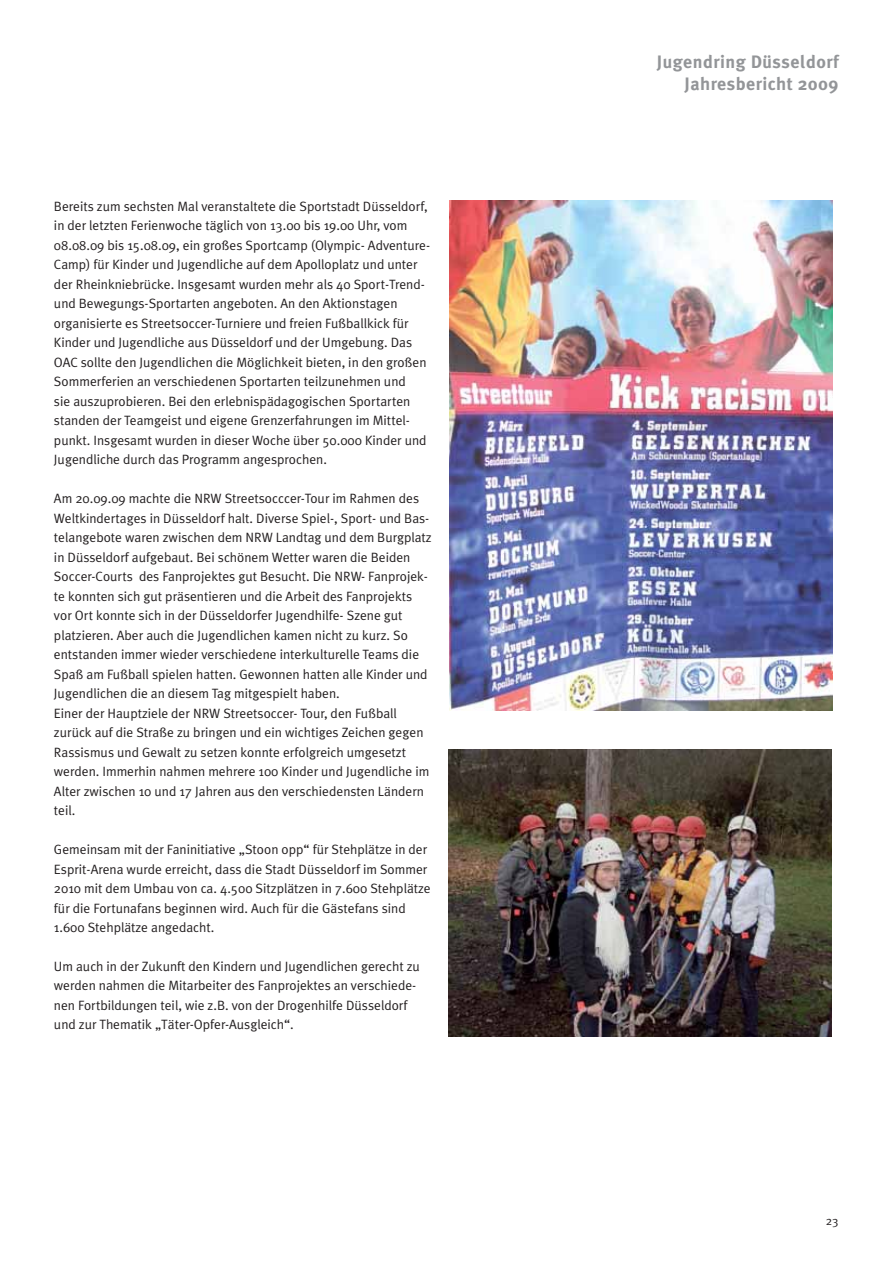
<style>
.page{position:relative;width:893px;height:1263px;background:#fff}
.page>*{position:absolute;margin:0;border:0;box-sizing:border-box;transform-origin:0 0}
.t1{font:700 18px/21.6px "Meta Plus";letter-spacing:.025em;color:#939598;text-align:right}
.t2{font:13.5px/19.5px "Meta Plus Normal";color:#231f20}
.t3{font:12px "Meta Plus Normal";color:#231f20}
</style>
<div class="page">
<img style="left:449px;top:200px;width:383px;height:510px">
<img style="left:448px;top:750px;width:383px;height:287px">
<p class="t2" style="left:54px;top:198px;width:378px">Bereits zum sechsten Mal veranstaltete die Sportstadt Düsseldorf, in der letzten Ferienwoche täglich von 13.00 bis 19.00 Uhr, vom 08.08.09 bis 15.08.09, ein großes Sportcamp (Olympic- Adventure-Camp) für Kinder und Jugendliche auf dem Apolloplatz und unter der Rheinkniebrücke. Insgesamt wurden mehr als 40 Sport-Trend&shy;und Bewegungs-Sportarten angeboten. An den Aktionstagen organisierte es Streetsoccer-Turniere und freien Fußballkick für Kinder und Jugendliche aus Düsseldorf und der Umgebung. Das OAC sollte den Jugendlichen die Möglichkeit bieten, in den großen Sommerferien an verschiedenen Sportarten teilzunehmen und<br>sie auszuprobieren. Bei den erlebnispädagogischen Sportarten standen der Teamgeist und eigene Grenzerfahrungen im Mittel&shy;punkt. Insgesamt wurden in dieser Woche über 50.000 Kinder und Jugendliche durch das Programm angesprochen.</p>
<p class="t2" style="left:54px;top:490px;width:379px">Am 20.09.09 machte die NRW Streetsocccer-Tour im Rahmen des Weltkindertages in Düsseldorf halt. Diverse Spiel-, Sport- und Bas&shy;telangebote waren zwischen dem NRW Landtag und dem Burgplatz in Düsseldorf aufgebaut. Bei schönem Wetter waren die Beiden Soccer-Courts des Fanprojektes gut Besucht. Die NRW- Fanprojek&shy;te konnten sich gut präsentieren und die Arbeit des Fanprojekts vor Ort konnte sich in der Düsseldorfer Jugendhilfe- Szene gut platzieren. Aber auch die Jugendlichen kamen nicht zu kurz. So entstanden immer wieder verschiedene interkulturelle Teams die Spaß am Fußball spielen hatten. Gewonnen hatten alle Kinder und Jugendlichen die an diesem Tag mitgespielt haben.<br>Einer der Hauptziele der NRW Streetsoccer- Tour, den Fußball zurück auf die Straße zu bringen und ein wichtiges Zeichen gegen Rassismus und Gewalt zu setzen konnte erfolgreich umgesetzt werden. Immerhin nahmen mehrere 100 Kinder und Jugendliche im Alter zwischen 10 und 17 Jahren aus den verschiedensten Ländern teil.</p>
<p class="t2" style="left:54px;top:841px;width:378px">Gemeinsam mit der Faninitiative „Stoon opp“ für Stehplätze in der Esprit-Arena wurde erreicht, dass die Stadt Düsseldorf im Sommer 2010 mit dem Umbau von ca. 4.500 Sitzplätzen in 7.600 Stehplätze für die Fortunafans beginnen wird. Auch für die Gästefans sind 1.600 Stehplätze angedacht.</p>
<p class="t2" style="left:54px;top:958px;width:367px">Um auch in der Zukunft den Kindern und Jugendlichen gerecht zu werden nahmen die Mitarbeiter des Fanprojektes an verschiede&shy;nen Fortbildungen teil, wie z.B. von der Drogenhilfe Düsseldorf und zur Thematik „Täter-Opfer-Ausgleich“.</p>
<h1 class="t1" style="left:657px;top:52px;width:183px">Jugendring Düsseldorf<br>Jahresbericht 2009</h1>
<p class="t3" style="left:826px;top:1217px;width:14px">23</p>
</div>
